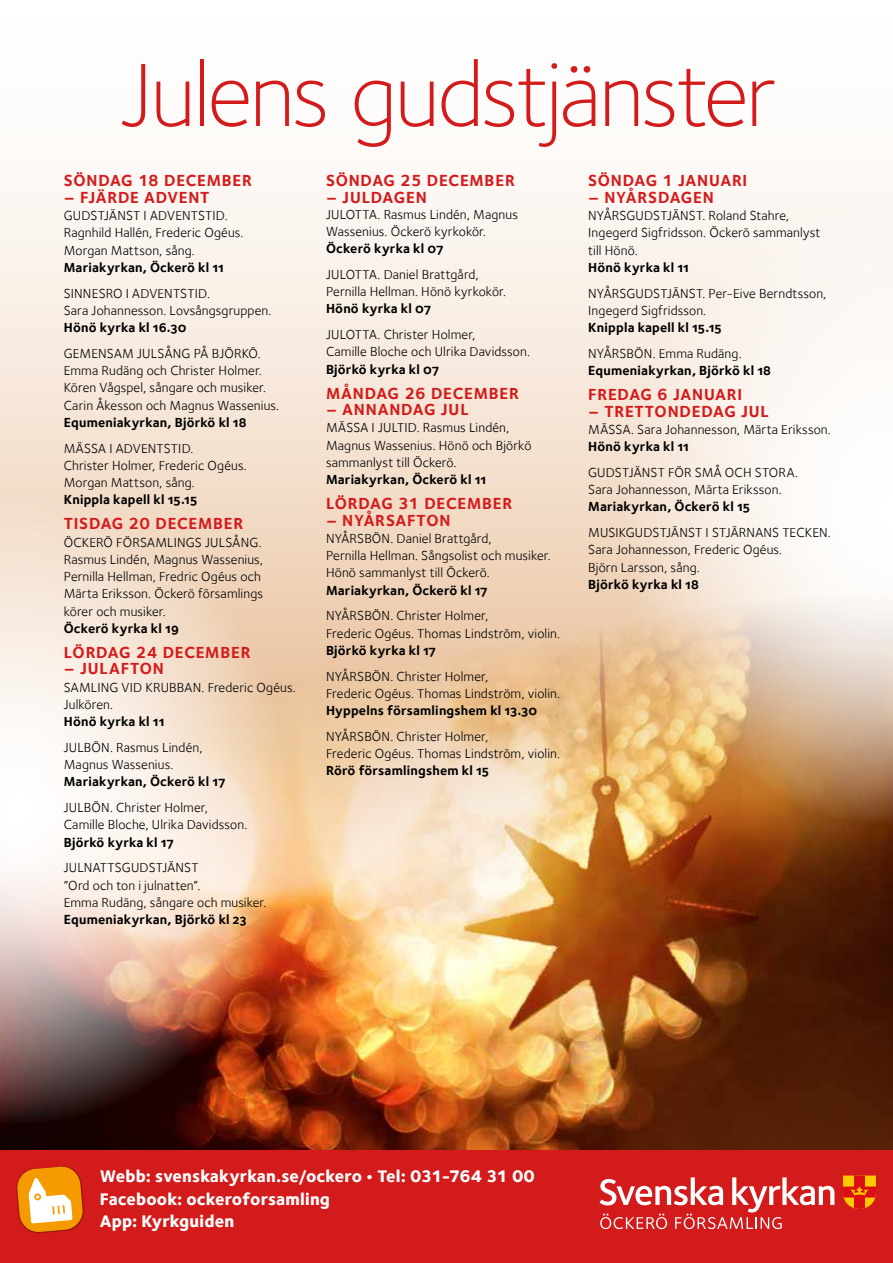
<style>
.page{position:relative;width:893px;height:1263px;background:#fff}
.page>*{position:absolute;margin:0;border:0;box-sizing:border-box;transform-origin:0 0}
.t1{font:300 93px "Foundry Sterling";letter-spacing:-.03em;color:#d41b1b}
.t2{font:800 17.25px/22.5px "Foundry Sterling";letter-spacing:.005em;color:#fff}
.t3{font:700 16.5px "Foundry Sterling";letter-spacing:.045em;color:#d41b1b}
.t4{font:13.5px/17.2px "Foundry Sterling";letter-spacing:.01em;color:#000}
.t5{font:13.5px "Foundry Sterling Bold OSF";letter-spacing:.015em;color:#000}
.t6{font:13.5px/17.2px "Foundry Sterling Book OSF";letter-spacing:.01em;color:#000}
.s1{font-family:"Foundry Sterling"}
</style>
<div class="page">
<svg style="left:0;top:181px;width:893px;height:418px"></svg>
<img style="left:0;top:599px;width:893px;height:551px">
<div style="left:0;top:1150px;width:893px;height:113px;background:#d41b1b"></div>
<svg style="left:600px;top:1177px;width:234px;height:52px"></svg>
<svg style="left:843px;top:1175px;width:33px;height:34px"></svg>
<div style="left:16px;top:1165px;width:68px;height:68px;background:#000;opacity:.5"></div>
<svg style="left:16px;top:1166px;width:67px;height:67px;background:#ee9e48"></svg>
<svg style="left:619px;top:196px;width:274px;height:629px"></svg>
<img style="left:0;top:494px;width:291px;height:630px">
<h1 class="t1" style="left:121px;top:42px;width:657px">Julens gudstjänster</h1>
<p class="t3" style="left:64px;top:171px;width:190px">SÖNDAG 18 DECEMBER</p>
<p class="t3" style="left:64px;top:187px;width:147px">– FJÄRDE ADVENT</p>
<p class="t4" style="left:64px;top:207px;width:181px">GUDSTJÄNST I ADVENTSTID.<br>Ragnhild Hallén, Frederic Ogéus.<br>Morgan Mattson, sång.</p>
<p class="t5" style="left:64px;top:259px;width:162px">Mariakyrkan, Öckerö kl 11</p>
<p class="t4" style="left:64px;top:284px;width:209px">SINNESRO I ADVENTSTID.<br>Sara Johannesson. Lovsångsgruppen.</p>
<p class="t5" style="left:64px;top:319px;width:124px">Hönö kyrka kl 16.30</p>
<p class="t4" style="left:64px;top:345px;width:217px">GEMENSAM JULSÅNG PÅ BJÖRKÖ.<br>Emma Rudäng och Christer Holmer.<br>Kören Vågspel, sångare och musiker.<br>Carin Åkesson och Magnus Wassenius.</p>
<p class="t5" style="left:64px;top:414px;width:184px">Equmeniakyrkan, Björkö kl 18</p>
<p class="t4" style="left:64px;top:439px;width:184px">MÄSSA I ADVENTSTID.<br>Christer Holmer, Frederic Ogéus.<br>Morgan Mattson, sång.</p>
<p class="t5" style="left:64px;top:492px;width:135px">Knippla kapell kl 15.15</p>
<p class="t3" style="left:64px;top:514px;width:181px">TISDAG 20 DECEMBER</p>
<p class="t4" style="left:64px;top:533px;width:201px">ÖCKERÖ FÖRSAMLINGS JULSÅNG.<br>Rasmus Lindén, Magnus Wassenius,<br>Pernilla Hellman, Fredric Ogéus och<br>Märta Eriksson. Öckerö församlings körer och musiker.</p>
<p class="t5" style="left:64px;top:620px;width:116px">Öckerö kyrka kl 19</p>
<p class="t3" style="left:64px;top:642px;width:188px">LÖRDAG 24 DECEMBER</p>
<p class="t3" style="left:64px;top:659px;width:102px">– JULAFTON</p>
<p class="t4" style="left:64px;top:678px;width:233px">SAMLING VID KRUBBAN. Frederic Ogéus.<br>Julkören.</p>
<p class="t5" style="left:64px;top:713px;width:102px">Hönö kyrka kl 11</p>
<p class="t4" style="left:64px;top:739px;width:140px">JULBÖN. Rasmus Lindén,<br>Magnus Wassenius.</p>
<p class="t5" style="left:64px;top:774px;width:163px">Mariakyrkan, Öckerö kl 17</p>
<p class="t4" style="left:64px;top:799px;width:185px">JULBÖN. Christer Holmer,<br>Camille Bloche, Ulrika Davidsson.</p>
<p class="t5" style="left:64px;top:834px;width:111px">Björkö kyrka kl 17</p>
<p class="t4" style="left:64px;top:859px;width:204px">JULNATTSGUDSTJÄNST<br>”Ord och ton i julnatten”.<br>Emma Rudäng, sångare och musiker.</p>
<p class="t5" style="left:64px;top:912px;width:184px">Equmeniakyrkan, Björkö kl 23</p>
<p class="t3" style="left:326px;top:171px;width:190px">SÖNDAG 25 DECEMBER</p>
<p class="t3" style="left:326px;top:187px;width:102px">– JULDAGEN</p>
<p class="t4" style="left:326px;top:206px;width:194px;line-height:16.5px">JULOTTA. Rasmus Lindén, Magnus<br>Wassenius. Öckerö kyrkokör.</p>
<p class="t5" style="left:326px;top:240px;width:119px">Öckerö kyrka kl 07</p>
<p class="t4" style="left:326px;top:266px;width:182px">JULOTTA. Daniel Brattgård,<br>Pernilla Hellman. Hönö kyrkokör.</p>
<p class="t5" style="left:326px;top:301px;width:107px">Hönö kyrka kl 07</p>
<p class="t4" style="left:326px;top:326px;width:206px">JULOTTA. Christer Holmer,<br>Camille Bloche och Ulrika Davidsson.</p>
<p class="t5" style="left:326px;top:361px;width:114px">Björkö kyrka kl 07</p>
<p class="t3" style="left:326px;top:383px;width:194px">MÅNDAG 26 DECEMBER</p>
<p class="t3" style="left:326px;top:400px;width:144px">– ANNANDAG JUL</p>
<p class="t4" style="left:326px;top:419px;width:207px">MÄSSA I JULTID. Rasmus Lindén,<br>Magnus Wassenius. Hönö och Björkö sammanlyst till Öckerö.</p>
<p class="t5" style="left:326px;top:471px;width:162px">Mariakyrkan, Öckerö kl 11</p>
<p class="t3" style="left:326px;top:494px;width:188px">LÖRDAG 31 DECEMBER</p>
<p class="t3" style="left:326px;top:510px;width:126px">– NYÅRSAFTON</p>
<p class="t4" style="left:326px;top:530px;width:226px">NYÅRSBÖN. Daniel Brattgård,<br>Pernilla Hellman. Sångsolist och musiker.<br>Hönö sammanlyst till Öckerö.</p>
<p class="t5" style="left:326px;top:582px;width:163px">Mariakyrkan, Öckerö kl 17</p>
<p class="t4" style="left:326px;top:607px;width:236px">NYÅRSBÖN. Christer Holmer,<br>Frederic Ogéus. Thomas Lindström, violin.</p>
<p class="t5" style="left:326px;top:642px;width:111px">Björkö kyrka kl 17</p>
<p class="t4" style="left:326px;top:667px;width:236px">NYÅRSBÖN. Christer Holmer,<br>Frederic Ogéus. Thomas Lindström, violin.</p>
<p class="t5" style="left:326px;top:702px;width:213px">Hyppelns församlingshem kl 13.30</p>
<p class="t4" style="left:326px;top:728px;width:236px">NYÅRSBÖN. Christer Holmer,<br>Frederic Ogéus. Thomas Lindström, violin.</p>
<p class="t5" style="left:326px;top:763px;width:164px">Rörö församlingshem kl 15</p>
<p class="t3" style="left:588px;top:171px;width:161px">SÖNDAG 1 JANUARI</p>
<p class="t3" style="left:588px;top:187px;width:127px">– NYÅRSDAGEN</p>
<p class="t6" style="left:588px;top:207px;width:234px">NYÅRSGUDSTJÄNST. Roland Stahre,<br>Ingegerd Sigfridsson. Öckerö sammanlyst till Hönö.</p>
<p class="t5" style="left:588px;top:259px;width:102px">Hönö kyrka kl 11</p>
<p class="t6" style="left:588px;top:284px;width:240px">NYÅRSGUDSTJÄNST. Per-Eive Berndtsson,<br>Ingegerd Sigfridsson.</p>
<p class="t5" style="left:588px;top:319px;width:135px">Knippla kapell kl 15.15</p>
<p class="t6" style="left:588px;top:345px;width:155px">NYÅRSBÖN. Emma Rudäng.</p>
<p class="t5" style="left:588px;top:362px;width:184px">Equmeniakyrkan, Björkö kl 18</p>
<p class="t3" style="left:588px;top:385px;width:155px">FREDAG 6 JANUARI</p>
<p class="t3" style="left:588px;top:401px;width:182px">– TRETTONDEDAG JUL</p>
<p class="t6" style="left:588px;top:421px;width:244px">MÄSSA. Sara Johannesson, Märta Eriksson.</p>
<p class="t5" style="left:588px;top:438px;width:102px">Hönö kyrka kl 11</p>
<p class="t6" style="left:588px;top:464px;width:211px">GUDSTJÄNST FÖR SMÅ OCH STORA.<br>Sara Johannesson, Märta Eriksson.</p>
<p class="t5" style="left:588px;top:499px;width:163px">Mariakyrkan, Öckerö kl 15</p>
<p class="t6" style="left:588px;top:524px;width:244px">MUSIKGUDSTJÄNST I STJÄRNANS TECKEN.<br>Sara Johannesson, <span class="s1">Frederic Ogéus</span>.<br>Björn Larsson, sång.</p>
<p class="t5" style="left:588px;top:576px;width:112px">Björkö kyrka kl 18</p>
<p class="t2" style="left:100px;top:1165px;width:437px">Webb: svenskakyrkan.se/ockero • Tel: 031-764 31 00<br>Facebook: ockeroforsamling<br>App: Kyrkguiden</p>
</div>
